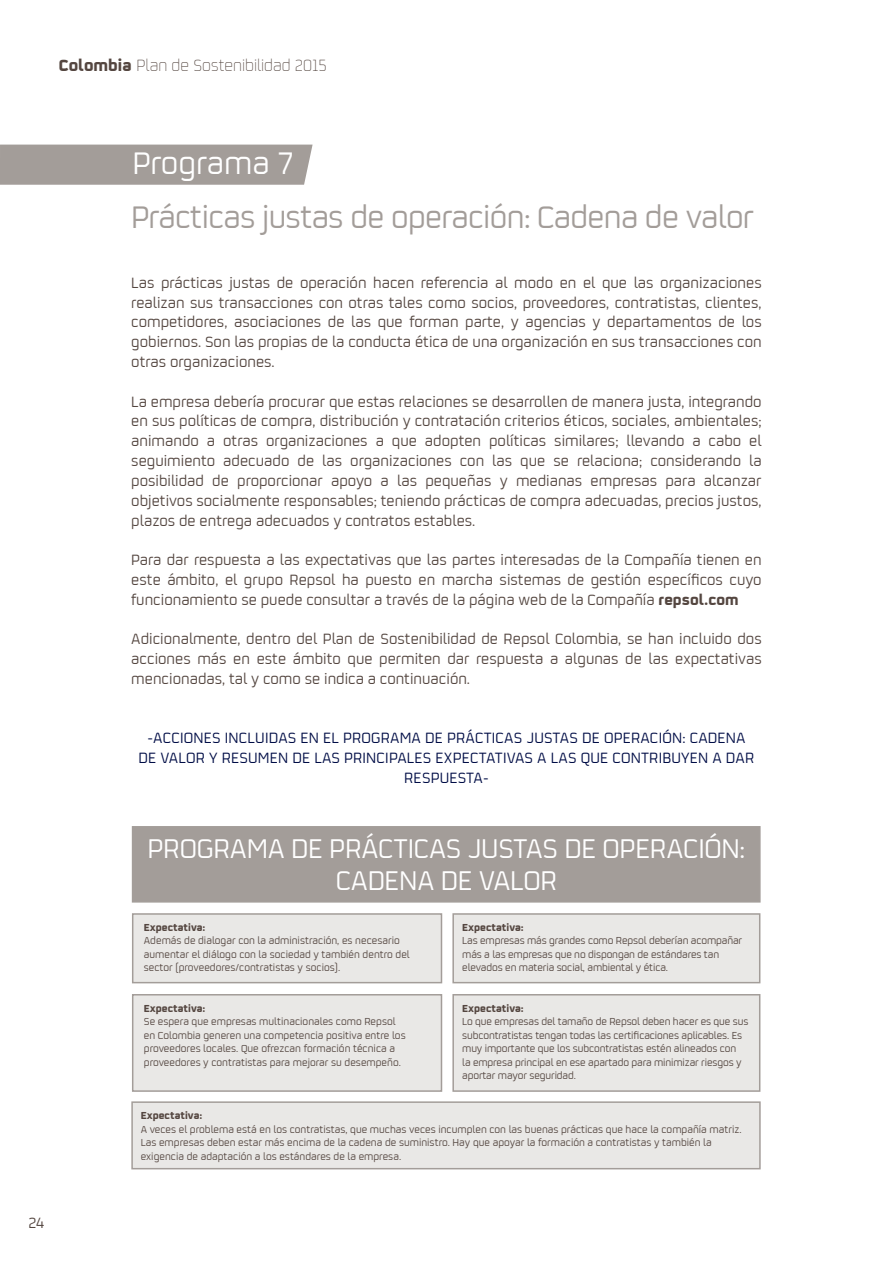
<style>
.page{position:relative;width:893px;height:1263px;background:#fff}
.page>*{position:absolute;margin:0;border:0;box-sizing:border-box;transform-origin:0 0}
.t1{font:34.5px "Repsol";letter-spacing:-.02em;color:#a39d99}
.t2{font:34.5px "Repsol";color:#fff}
.t3{font:30px/31.5px "Repsol";letter-spacing:-.01em;color:#fff;text-align:center}
.t4{font:300 18px "Repsol";color:#544640}
.t5{font:16.5px/19.8px "Repsol";color:#544640;text-align:justify}
.t6{font:16.5px/19.8px "Repsol";letter-spacing:.01em;color:#000d46;text-align:center}
.t7{font:11.25px/13.5px "Repsol";color:#544640}
.t8{font:700 11.25px "Repsol";color:#544640}
.s1{font-weight:700}
</style>
<div class="page">
<div style="left:132px;top:826px;width:629px;height:76px;background:#a39d99"></div>
<div style="left:0;top:145px;width:313px;height:40px;background:#a39d99"></div>
<div style="left:132px;top:913px;width:310px;height:70px;background:#e9e8e6;border:2px solid #a39d99"></div>
<div style="left:132px;top:994px;width:310px;height:98px;background:#e9e8e6;border:2px solid #a39d99"></div>
<div style="left:452px;top:913px;width:308px;height:70px;background:#e9e8e6;border:2px solid #a39d99"></div>
<div style="left:452px;top:994px;width:308px;height:98px;background:#e9e8e6;border:2px solid #a39d99"></div>
<div style="left:131px;top:1101px;width:630px;height:68px;background:#e9e8e6;border:2px solid #a39d99"></div>
<p class="t4" style="left:59px;top:53px;width:270px"><span class="s1">Colombia</span> Plan de Sostenibilidad 2015</p>
<p class="t5" style="left:29px;top:1211px;width:17px">24</p>
<p class="t2" style="left:132px;top:140px;width:163px">Programa 7</p>
<p class="t1" style="left:131px;top:194px;width:624px">Prácticas justas de operación: Cadena de valor</p>
<p class="t5" style="left:131px;top:272px;width:632px">Las prácticas justas de operación hacen referencia al modo en el que las organizaciones realizan sus transacciones con otras tales como socios, proveedores, contratistas, clientes, competidores, asociaciones de las que forman parte, y agencias y departamentos de los gobiernos. Son las propias de la conducta ética de una organización en sus transacciones con otras organizaciones.</p>
<p class="t5" style="left:131px;top:390px;width:632px">La empresa debería procurar que estas relaciones se desarrollen de manera justa, integrando en sus políticas de compra, distribución y contratación criterios éticos, sociales, ambientales; animando a otras organizaciones a que adopten políticas similares; llevando a cabo el seguimiento adecuado de las organizaciones con las que se relaciona; considerando la posibilidad de proporcionar apoyo a las pequeñas y medianas empresas para alcanzar objetivos socialmente responsables; teniendo prácticas de compra adecuadas, precios justos, plazos de entrega adecuados y contratos estables.</p>
<p class="t5" style="left:131px;top:549px;width:632px">Para dar respuesta a las expectativas que las partes interesadas de la Compañía tienen en este ámbito, el grupo Repsol ha puesto en marcha sistemas de gestión específicos cuyo funcionamiento se puede consultar a través de la página web de la Compañía <span class="s1">repsol.com</span></p>
<p class="t5" style="left:131px;top:628px;width:632px">Adicionalmente, dentro del Plan de Sostenibilidad de Repsol Colombia, se han incluido dos acciones más en este ámbito que permiten dar respuesta a algunas de las expectativas mencionadas, tal y como se indica a continuación.</p>
<p class="t6" style="left:139px;top:727px;width:617px">-ACCIONES INCLUIDAS EN EL PROGRAMA DE PRÁCTICAS JUSTAS DE OPERACIÓN: CADENA<br>DE VALOR Y RESUMEN DE LAS PRINCIPALES EXPECTATIVAS A LAS QUE CONTRIBUYEN A DAR<br>RESPUESTA-</p>
<p class="t3" style="left:148px;top:831px;width:599px">PROGRAMA DE PRÁCTICAS JUSTAS DE OPERACIÓN:<br>CADENA DE VALOR</p>
<p class="t8" style="left:144px;top:918px;width:63px">Expectativa:</p>
<p class="t7" style="left:144px;top:933px;width:267px">Además de dialogar con la administración, es necesario aumentar el diálogo con la sociedad y también dentro del sector (proveedores/contratistas y socios).</p>
<p class="t8" style="left:144px;top:999px;width:63px">Expectativa:</p>
<p class="t7" style="left:144px;top:1014px;width:263px">Se espera que empresas multinacionales como Repsol en Colombia generen una competencia positiva entre los proveedores locales. Que ofrezcan formación técnica a proveedores y contratistas para mejorar su desempeño.</p>
<p class="t8" style="left:462px;top:918px;width:63px">Expectativa:</p>
<p class="t7" style="left:462px;top:933px;width:282px">Las empresas más grandes como Repsol deberían acompañar más a las empresas que no dispongan de estándares tan elevados en materia social, ambiental y ética.</p>
<p class="t8" style="left:462px;top:998px;width:63px">Expectativa:</p>
<p class="t7" style="left:462px;top:1014px;width:288px">Lo que empresas del tamaño de Repsol deben hacer es que sus subcontratistas tengan todas las certificaciones aplicables. Es muy importante que los subcontratistas estén alineados con<br>la empresa principal en ese apartado para minimizar riesgos y aportar mayor seguridad.</p>
<p class="t8" style="left:141px;top:1106px;width:63px">Expectativa:</p>
<p class="t7" style="left:141px;top:1121px;width:602px">A veces el problema está en los contratistas, que muchas veces incumplen con las buenas prácticas que hace la compañía matriz.<br>Las empresas deben estar más encima de la cadena de suministro. Hay que apoyar la formación a contratistas y también la exigencia de adaptación a los estándares de la empresa.</p>
</div>
